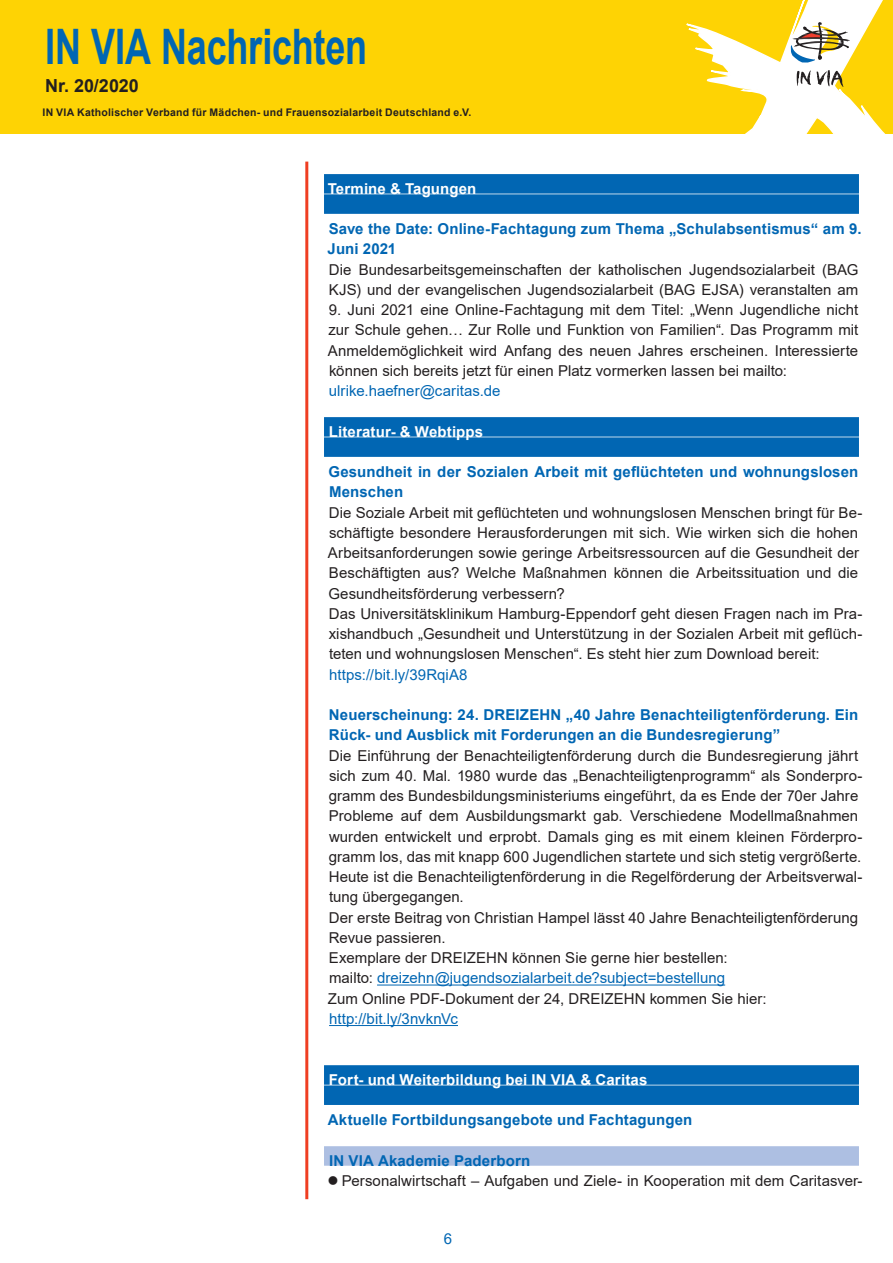
<style>
.page{position:relative;width:893px;height:1263px;background:#fff}
.page>*{position:absolute;margin:0;border:0;box-sizing:border-box;transform-origin:0 0}
.t1{font:700 48.9px "Arial";letter-spacing:-.005em;color:#0166b3;scale:.74 1}
.t2{font:700 18px "Arial";color:#231f20}
.t3{font:15px/20.2px "Arial";letter-spacing:.005em;color:#231f20}
.UNTERTITELKASTEN_HEL{font:700 15px/20.2px "Arial";letter-spacing:.01em;color:#0166b3}
.t4{font:15px "Arial";color:#0166b3}
.TITELKASTEN_BLAU{font:700 15px "Arial";letter-spacing:.01em;color:#fff}
.t5{font:700 10.5px "Arial";letter-spacing:.02em;color:#231f20}
.s1{color:#231f20}
</style>
<div class="page">
<div style="left:0;top:0;width:893px;height:133px;background:#fed304"></div>
<svg style="left:686px;top:0;width:199px;height:133px"></svg>
<hr style="left:305px;top:162px;width:3px;height:1037px;background:#ef3e22">
<div style="left:324px;top:174px;width:535px;height:20px;background:#0166b3"></div>
<div style="left:324px;top:194px;width:535px;height:20px;background:#0166b3"></div>
<div style="left:324px;top:417px;width:535px;height:20px;background:#0166b3"></div>
<div style="left:324px;top:437px;width:535px;height:20px;background:#0166b3"></div>
<hr style="left:377px;top:985px;width:348px;height:1px;background:#0166b3">
<hr style="left:329px;top:1025px;width:129px;height:1px;background:#0166b3">
<div style="left:324px;top:1065px;width:535px;height:20px;background:#0166b3"></div>
<div style="left:324px;top:1085px;width:535px;height:20px;background:#0166b3"></div>
<div style="left:324px;top:1146px;width:535px;height:20px;background:#adbfe2"></div>
<h1 class="t1" style="left:45px;top:12px;width:437px">IN VIA Nachrichten</h1>
<p class="t2" style="left:45px;top:73px;width:95px">Nr. 20/2020</p>
<p class="t5" style="left:43px;top:105px;width:430px">IN VIA Katholischer Verband für Mädchen- und Frauensozialarbeit Deutschland e.V.</p>
<p class="TITELKASTEN_BLAU" style="left:328px;top:178px;width:150px">Termine &amp; Tagungen</p>
<p class="UNTERTITELKASTEN_HEL" style="left:328px;top:219px;width:535px">Save the Date: Online-Fachtagung zum Thema „Schulabsentismus“ am 9.<br>Juni 2021</p>
<p class="t3" style="left:329px;top:259px;width:531px">Die Bundesarbeitsgemeinschaften der katholischen Jugendsozialarbeit (BAG<br>KJS) und der evangelischen Jugendsozialarbeit (BAG EJSA) veranstalten am</p>
<p class="t3" style="left:328px;top:300px;width:532px;text-align:justify">9. Juni 2021 eine Online-Fachtagung mit dem Titel: „Wenn Jugendliche nicht zur Schule gehen… Zur Rolle und Funktion von Familien“. Das Programm mit Anmeldemöglichkeit wird Anfang des neuen Jahres erscheinen. Interessierte können sich bereits jetzt für einen Platz vormerken lassen bei mailto:</p>
<p class="t4" style="left:329px;top:380px;width:173px">ulrike.haefner@caritas.de</p>
<p class="TITELKASTEN_BLAU" style="left:329px;top:421px;width:156px">Literatur- &amp; Webtipps</p>
<p class="UNTERTITELKASTEN_HEL" style="left:329px;top:462px;width:531px">Gesundheit in der Sozialen Arbeit mit geflüchteten und wohnungslosen<br>Menschen</p>
<p class="t3" style="left:328px;top:502px;width:536px">Die Soziale Arbeit mit geflüchteten und wohnungslosen Menschen bringt für Be&shy;schäftigte besondere Herausforderungen mit sich. Wie wirken sich die hohen Arbeitsanforderungen sowie geringe Arbeitsressourcen auf die Gesundheit der Beschäftigten aus? Welche Maßnahmen können die Arbeitssituation und die Gesundheitsförderung verbessern?</p>
<p class="t3" style="left:329px;top:603px;width:535px;text-align:justify">Das Universitätsklinikum Hamburg-Eppendorf geht diesen Fragen nach im Pra&shy;xishandbuch „Gesundheit und Unterstützung in der Sozialen Arbeit mit geflüch&shy;teten und wohnungslosen Menschen“. Es steht hier zum Download bereit:</p>
<p class="t4" style="left:329px;top:664px;width:140px">https://bit.ly/39RqiA8</p>
<p class="UNTERTITELKASTEN_HEL" style="left:329px;top:705px;width:531px">Neuerscheinung: 24. DREIZEHN „40 Jahre Benachteiligtenförderung. Ein<br>Rück- und Ausblick mit Forderungen an die Bundesregierung”</p>
<p class="t3" style="left:329px;top:745px;width:535px">Die Einführung der Benachteiligtenförderung durch die Bundesregierung jährt sich zum 40. Mal. 1980 wurde das „Benachteiligtenprogramm“ als Sonderpro&shy;gramm des Bundesbildungsministeriums eingeführt, da es Ende der 70er Jahre Probleme auf dem Ausbildungsmarkt gab. Verschiedene Modellmaßnahmen wurden entwickelt und erprobt. Damals ging es mit einem kleinen Förderpro&shy;gramm los, das mit knapp 600 Jugendlichen startete und sich stetig vergrößerte.<br>Heute ist die Benachteiligtenförderung in die Regelförderung der Arbeitsverwal&shy;tung übergegangen.</p>
<p class="t3" style="left:329px;top:907px;width:531px">Der erste Beitrag von Christian Hampel lässt 40 Jahre Benachteiligtenförderung<br>Revue passieren.</p>
<p class="t3" style="left:329px;top:948px;width:400px">Exemplare der DREIZEHN können Sie gerne hier bestellen:</p>
<p class="t4" style="left:329px;top:968px;width:398px"><span class="s1">mailto:</span> dreizehn@jugendsozialarbeit.de?subject=bestellung</p>
<p class="t3" style="left:328px;top:988px;width:440px">Zum Online PDF-Dokument der 24, DREIZEHN kommen Sie hier:</p>
<p class="t4" style="left:329px;top:1008px;width:130px">http://bit.ly/3nvknVc</p>
<p class="TITELKASTEN_BLAU" style="left:329px;top:1069px;width:320px">Fort- und Weiterbildung bei IN VIA &amp; Caritas</p>
<p class="UNTERTITELKASTEN_HEL" style="left:328px;top:1110px;width:366px">Aktuelle Fortbildungsangebote und Fachtagungen</p>
<p class="UNTERTITELKASTEN_HEL" style="left:329px;top:1150px;width:203px">IN VIA Akademie Paderborn</p>
<p class="t3" style="left:342px;top:1170px;width:522px">Personalwirtschaft – Aufgaben und Ziele- in Kooperation mit dem Caritasver-</p>
<p class="t4" style="left:444px;top:1228px;width:10px">6</p>
</div>
